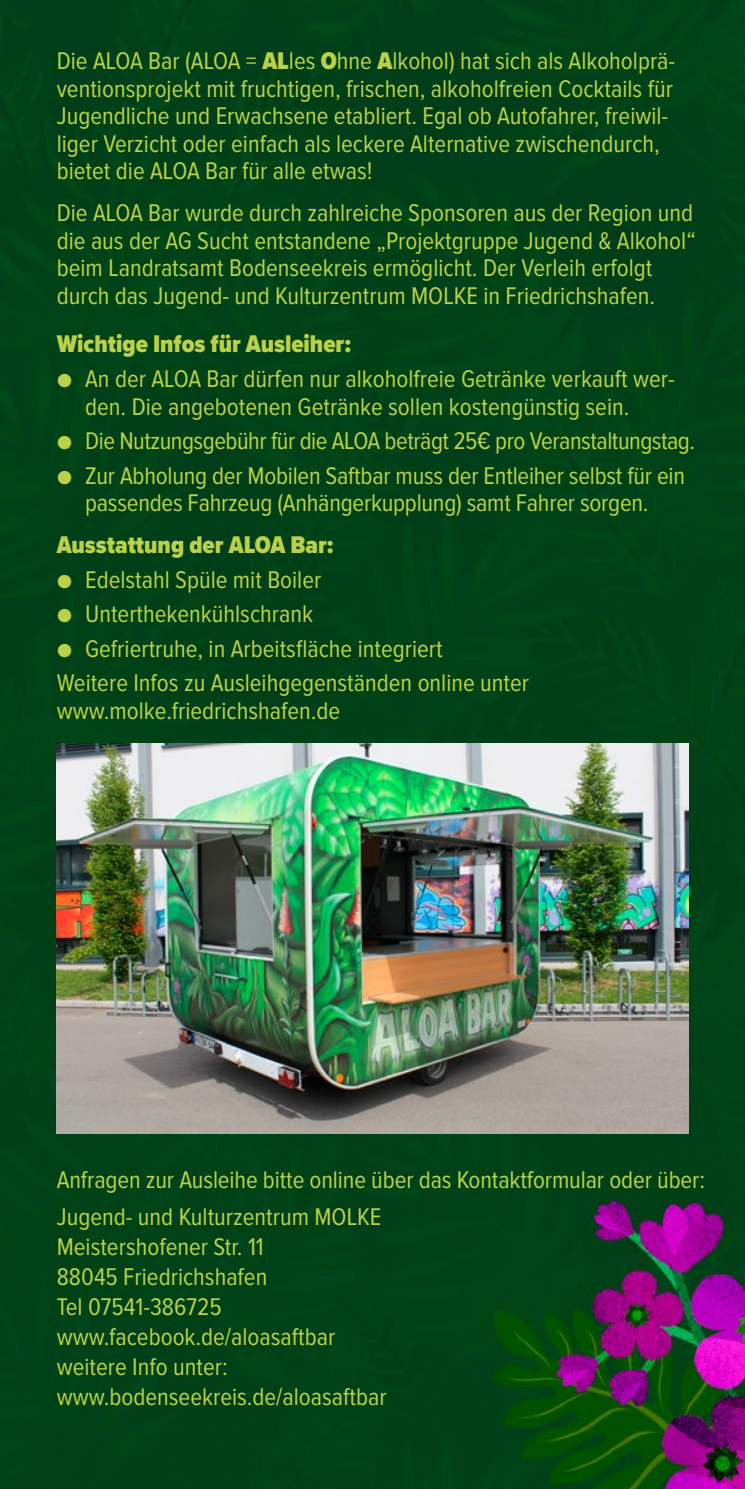
<style>
.page{position:relative;width:745px;height:1489px;background:#fff}
.page>*{position:absolute;margin:0;border:0;box-sizing:border-box;transform-origin:0 0}
.t1{font:25px/27.5px "Proxima Nova Cond";color:#bbd149}
.t2{font:25px "Proxima Nova Cond";letter-spacing:-.02em;color:#bbd149}
.t3{font:900 25px "Proxima Nova Cond";color:#bbd149}
.s1{font-weight:900}
.s2{font-size:22.5px}
</style>
<div class="page">
<div style="left:0;top:0;width:744px;height:1488px;background:#004117"></div>
<img style="left:57px;top:743px;width:630px;height:389px">
<p class="t1" style="left:57px;top:48px;width:619px">Die ALOA Bar (ALOA = <span class="s1">AL</span>les <span class="s1">O</span>hne <span class="s1">A</span>lkohol) hat sich als Alkoholprä&shy;ventionsprojekt mit fruchtigen, frischen, alkoholfreien Cocktails für Jugendliche und Erwachsene etabliert. Egal ob Autofahrer, freiwil&shy;liger Verzicht oder einfach als leckere Alternative zwischendurch, bietet die ALOA Bar für alle etwas!</p>
<p class="t1" style="left:57px;top:200px;width:640px">Die ALOA Bar wurde durch zahlreiche Sponsoren aus der Region und die aus der AG Sucht entstandene „Projektgruppe Jugend &amp; Alkohol“ beim Landratsamt Bodenseekreis ermöglicht. Der Verleih erfolgt durch das Jugend- und Kulturzentrum MOLKE in Friedrichshafen.</p>
<p class="t3" style="left:57px;top:326px;width:295px">Wichtige Infos für Ausleiher:</p>
<p class="t1" style="left:85px;top:366px;width:591px;text-indent:-28px"><span class="s2">●</span> An der ALOA Bar dürfen nur alkoholfreie Getränke verkauft wer&shy;den. Die angebotenen Getränke sollen kostengünstig sein.</p>
<p class="t2" style="left:57px;top:429px;width:639px"><span class="s2">●</span> Die Nutzungsgebühr für die ALOA beträgt 25€ pro Veranstaltungstag.</p>
<p class="t1" style="left:57px;top:463px;width:629px;text-align:center"><span class="s2">●</span> Zur Abholung der Mobilen Saftbar muss der Entleiher selbst für ein passendes Fahrzeug (Anhängerkupplung) samt Fahrer sorgen.</p>
<p class="t3" style="left:57px;top:526px;width:278px">Ausstattung der ALOA Bar:</p>
<p class="t1" style="left:57px;top:566px;width:266px"><span class="s2">●</span> Edelstahl Spüle mit Boiler</p>
<p class="t1" style="left:57px;top:601px;width:258px"><span class="s2">●</span> Unterthekenkühlschrank</p>
<p class="t1" style="left:57px;top:632px;width:473px;line-height:34.5px"><span class="s2">●</span> Gefriertruhe, in Arbeitsfläche integriert<br>Weitere Infos zu Ausleihgegenständen online unter</p>
<p class="t1" style="left:57px;top:698px;width:285px">www.molke.friedrichshafen.de</p>
<p class="t1" style="left:57px;top:1161px;width:649px;line-height:37px">Anfragen zur Ausleihe bitte online über das Kontaktformular oder über:<br>Jugend- und Kulturzentrum MOLKE</p>
<p class="t1" style="left:57px;top:1232px;width:331px;line-height:30px">Meistershofener Str. 11<br>88045 Friedrichshafen<br>Tel 07541-386725 www.facebook.de/aloasaftbar weitere Info unter: www.bodenseekreis.de/aloasaftbar</p>
</div>
